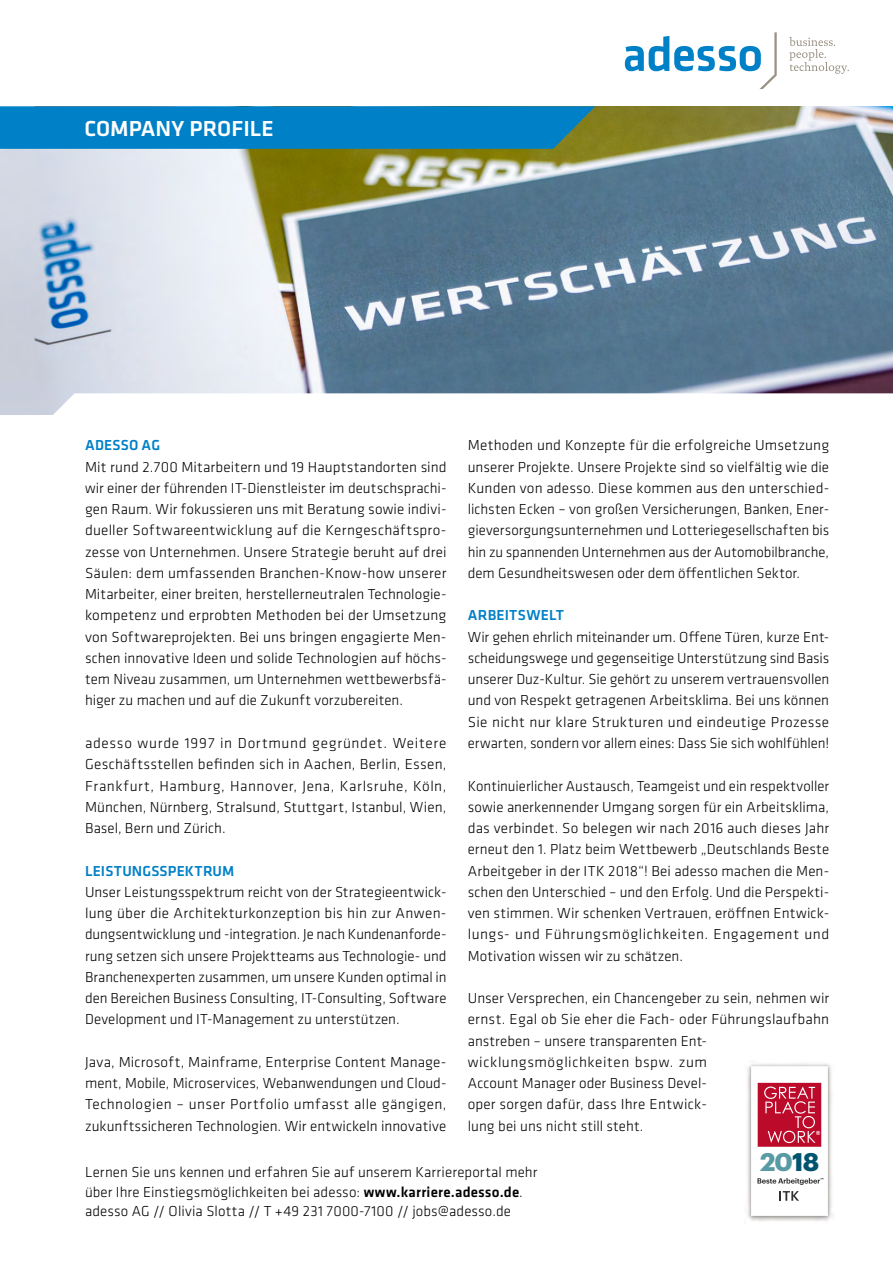
<style>
.page{position:relative;width:893px;height:1263px;background:#fff}
.page>*{position:absolute;margin:0;border:0;box-sizing:border-box;transform-origin:0 0}
.t1{font:700 24.9px "Graphik";color:#599ba5}
.t2{font:500 22.5px "Klavika";color:#fff}
.t3{font:300 15px/21.3px "Klavika";letter-spacing:.005em;color:#000;text-align:justify}
.t4{font:500 15px "Klavika";letter-spacing:.015em;color:#0081c7}
.s1{font-weight:500}
.s2{color:#005470}
</style>
<div class="page">
<img style="left:0;top:106px;width:893px;height:309px">
<svg style="left:0;top:106px;width:595px;height:43px;background:#0581c0"></svg>
<svg style="left:43px;top:393px;width:850px;height:22px"></svg>
<svg style="left:625px;top:32px;width:152px;height:57px"></svg>
<svg style="left:789px;top:37px;width:60px;height:37px"></svg>
<img style="left:747px;top:1063px;width:86px;height:159px">
<svg style="left:751px;top:1066px;width:77px;height:149px"></svg>
<h2 class="t2" style="left:84px;top:116px;width:191px">COMPANY PROFILE</h2>
<p class="t4" style="left:85px;top:437px;width:77px">ADESSO AG</p>
<p class="t3" style="left:85px;top:456px;width:363px">Mit rund 2.700 Mitarbeitern und 19 Hauptstandorten sind wir einer der führenden IT-Dienstleister im deutschsprachi&shy;gen Raum. Wir fokussieren uns mit Beratung sowie indivi&shy;dueller Softwareentwicklung auf die Kerngeschäftspro&shy;zesse von Unternehmen. Unsere Strategie beruht auf drei Säulen: dem umfassenden Branchen-Know-how unserer Mitarbeiter, einer breiten, herstellerneutralen Technologie&shy;kompetenz und erprobten Methoden bei der Umsetzung von Softwareprojekten. Bei uns bringen engagierte Men&shy;schen innovative Ideen und solide Technologien auf höchs&shy;tem Niveau zusammen, um Unternehmen wettbewerbsfä&shy;higer zu machen und auf die Zukunft vorzubereiten.</p>
<p class="t3" style="left:85px;top:733px;width:363px">adesso wurde 1997 in Dortmund gegründet. Weitere Geschäftsstellen befinden sich in Aachen, Berlin, Essen, Frankfurt, Hamburg, Hannover, Jena, Karlsruhe, Köln, München, Nürnberg, Stralsund, Stuttgart, Istanbul, Wien, Basel, Bern und Zürich.</p>
<p class="t4" style="left:85px;top:862px;width:151px">LEISTUNGSSPEKTRUM</p>
<p class="t3" style="left:85px;top:881px;width:363px">Unser Leistungsspektrum reicht von der Strategieentwick&shy;lung über die Architekturkonzeption bis hin zur Anwen&shy;dungsentwicklung und -integration. Je nach Kundenanforde&shy;rung setzen sich unsere Projektteams aus Technologie- und Branchenexperten zusammen, um unsere Kunden optimal in den Bereichen Business Consulting, IT-Consulting, Software Development und IT-Management zu unterstützen.</p>
<p class="t3" style="left:85px;top:1051px;width:363px">Java, Microsoft, Mainframe, Enterprise Content Manage&shy;ment, Mobile, Microservices, Webanwendungen und Cloud-Technologien – unser Portfolio umfasst alle gängigen, zukunftssicheren Technologien. Wir entwickeln innovative</p>
<p class="t3" style="left:468px;top:435px;width:363px">Methoden und Konzepte für die erfolgreiche Umsetzung unserer Projekte. Unsere Projekte sind so vielfältig wie die Kunden von adesso. Diese kommen aus den unterschied&shy;lichsten Ecken – von großen Versicherungen, Banken, Ener&shy;gieversorgungsunternehmen und Lotteriegesellschaften bis hin zu spannenden Unternehmen aus der Automobilbranche, dem Gesundheitswesen oder dem öffentlichen Sektor.</p>
<p class="t4" style="left:468px;top:607px;width:98px">ARBEITSWELT</p>
<p class="t3" style="left:468px;top:626px;width:363px;text-align:left">Wir gehen ehrlich miteinander um. Offene Türen, kurze Ent&shy;scheidungswege und gegenseitige Unterstützung sind Basis unserer Duz-Kultur. Sie gehört zu unserem vertrauensvollen und von Respekt getragenen Arbeitsklima. Bei uns können Sie nicht nur klare Strukturen und eindeutige Prozesse erwarten, sondern vor allem eines: Dass Sie sich wohlfühlen!</p>
<p class="t3" style="left:468px;top:775px;width:363px">Kontinuierlicher Austausch, Teamgeist und ein respektvoller sowie anerkennender Umgang sorgen für ein Arbeitsklima, das verbindet. So belegen wir nach 2016 auch dieses Jahr erneut den 1. Platz beim Wettbewerb „Deutschlands Beste Arbeitgeber in der ITK 2018“! Bei adesso machen die Men&shy;schen den Unterschied – und den Erfolg. Und die Perspekti&shy;ven stimmen. Wir schenken Vertrauen, eröffnen Entwick&shy;lungs- und Führungsmöglichkeiten. Engagement und Motivation wissen wir zu schätzen.</p>
<p class="t3" style="left:468px;top:988px;width:363px;text-align:left">Unser Versprechen, ein Chancengeber zu sein, nehmen wir ernst. Egal ob Sie eher die Fach- oder Führungslaufbahn anstreben – unsere transparenten Ent&shy;wicklungsmöglichkeiten bspw. zum<br>Account Manager oder Business Devel-<br>oper sorgen dafür, dass Ihre Entwick-<br>lung bei uns nicht still steht.</p>
<p class="t3" style="left:85px;top:1163px;width:454px;line-height:19.5px;text-align:left">Lernen Sie uns kennen und erfahren Sie auf unserem Karriereportal mehr über Ihre Einstiegsmöglichkeiten bei adesso: <span class="s1">www.karriere.adesso.de</span>. adesso AG // Olivia Slotta // T +49 231 7000-7100 // jobs@adesso.de</p>
<h1 class="t1" style="left:760px;top:1143px;width:60px">20<span class="s2">18</span></h1>
</div>
